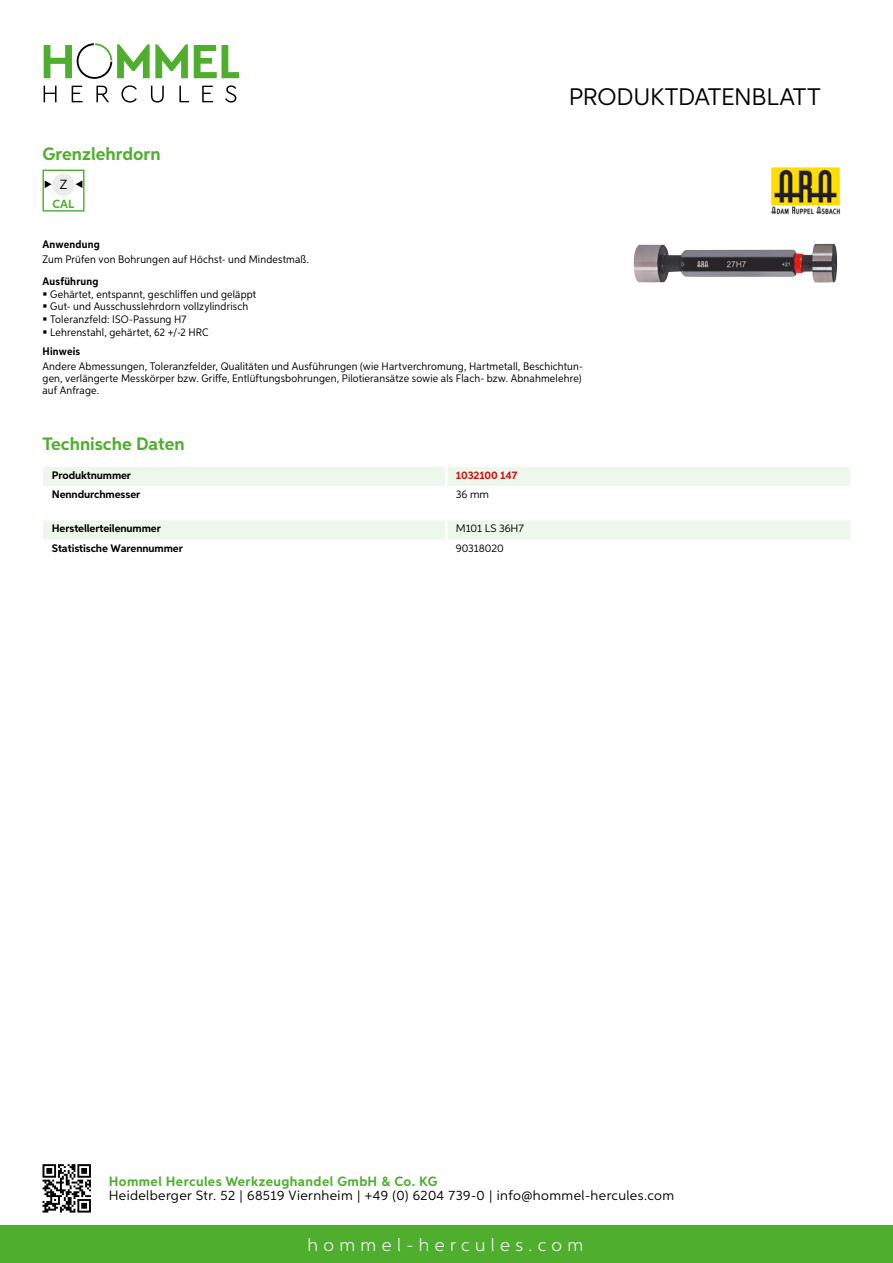
<style>
.page{position:relative;width:893px;height:1263px;background:#fff}
.page>*{position:absolute;margin:0;border:0;box-sizing:border-box;transform-origin:0 0}
.t1{font:24px "Aspira";letter-spacing:-.01em;color:#000}
.t2{font:700 18px "Aspira";color:#50ae2f}
.t3{font:300 18px "Aspira";letter-spacing:.3em;color:#fff}
.t4{font:13.5px "Aspira";letter-spacing:.03em;color:#000}
.t5{font:700 13.5px "Aspira";letter-spacing:.03em;color:#50ae2f}
.t6{font:13.35px "Aspira";color:#000}
.t7{font:700 11.85px "Aspira";color:#50ae2f}
.t8{font:10.95px/12.8px "Aspira Nar";letter-spacing:.015em;color:#000}
.t9{font:700 10.95px "Aspira";letter-spacing:-.01em;color:#000}
.t10{font:700 10.95px "Aspira Nar";letter-spacing:.02em;color:#000}
.t11{font:10.95px "Aspira";letter-spacing:-.01em;color:#000}
.t12{font:700 10.95px "Aspira";letter-spacing:-.01em;color:#cd1013}
</style>
<div class="page">
<div style="left:0;top:1226px;width:893px;height:37px;background:#50ae2f"></div>
<svg style="left:43px;top:1164px;width:48px;height:48px"></svg>
<svg style="left:194px;top:45px;width:45px;height:33px"></svg>
<svg style="left:44px;top:43px;width:144px;height:36px"></svg>
<svg style="left:44px;top:86px;width:13px;height:16px"></svg>
<svg style="left:72px;top:86px;width:10px;height:16px"></svg>
<svg style="left:96px;top:86px;width:13px;height:16px"></svg>
<svg style="left:121px;top:85px;width:16px;height:18px"></svg>
<svg style="left:151px;top:86px;width:13px;height:17px"></svg>
<svg style="left:179px;top:86px;width:10px;height:16px"></svg>
<svg style="left:202px;top:86px;width:11px;height:16px"></svg>
<svg style="left:225px;top:85px;width:11px;height:18px"></svg>
<div style="left:43px;top:467px;width:807px;height:19px;background:#eef7eb"></div>
<div style="left:43px;top:521px;width:807px;height:19px;background:#eef7eb"></div>
<div style="left:43px;top:170px;width:42px;height:42px;border:1px solid #50ae2f"></div>
<div style="left:52px;top:173px;width:23px;height:23px;background:#ececec;border-radius:50%"></div>
<svg style="left:76px;top:180px;width:6px;height:8px"></svg>
<svg style="left:45px;top:180px;width:7px;height:8px"></svg>
<img style="left:634px;top:244px;width:203px;height:39px">
<img style="left:771px;top:167px;width:69px;height:48px">
<h2 class="t2" style="left:43px;top:142px;width:120px">Grenzlehrdorn</h2>
<p class="t6" style="left:60px;top:176px;width:9px">Z</p>
<p class="t7" style="left:53px;top:196px;width:23px">CAL</p>
<h1 class="t1" style="left:569px;top:82px;width:253px">Produktdatenblatt</h1>
<p class="t10" style="left:43px;top:237px;width:59px">Anwendung</p>
<p class="t8" style="left:43px;top:252px;width:268px">Zum Prüfen von Bohrungen auf Höchst- und Mindestmaß.</p>
<p class="t10" style="left:43px;top:274px;width:58px">Ausführung</p>
<p class="t8" style="left:50px;top:287px;width:208px">Gehärtet, entspannt, geschliffen und geläppt Gut- und Ausschusslehrdorn vollzylindrisch Toleranzfeld: ISO-Passung H7<br>Lehrenstahl, gehärtet, 62 +/-2 HRC</p>
<p class="t10" style="left:43px;top:345px;width:39px">Hinweis</p>
<p class="t8" style="left:43px;top:360px;width:542px;line-height:12px">Andere Abmessungen, Toleranzfelder, Qualitäten und Ausführungen (wie Hartverchromung, Hartmetall, Beschichtun&shy;gen, verlängerte Messkörper bzw. Griffe, Entlüftungsbohrungen, Pilotieransätze sowie als Flach- bzw. Abnahmelehre) auf Anfrage.</p>
<h2 class="t2" style="left:43px;top:433px;width:144px">Technische Daten</h2>
<p class="t9" style="left:52px;top:468px;width:81px">Produktnummer</p>
<p class="t12" style="left:456px;top:468px;width:63px">1032100 147</p>
<p class="t9" style="left:52px;top:487px;width:90px">Nenndurchmesser</p>
<p class="t11" style="left:456px;top:487px;width:35px">36 mm</p>
<p class="t9" style="left:52px;top:522px;width:111px">Herstellerteilenummer</p>
<p class="t11" style="left:456px;top:522px;width:70px">M101 LS 36H7</p>
<p class="t9" style="left:52px;top:541px;width:132px">Statistische Warennummer</p>
<p class="t11" style="left:456px;top:541px;width:49px">90318020</p>
<p class="t5" style="left:109px;top:1172px;width:330px">Hommel Hercules Werkzeughandel GmbH &amp; Co. KG</p>
<p class="t4" style="left:109px;top:1187px;width:567px">Heidelberger Str. 52 | 68519 Viernheim | +49 (0) 6204 739-0 | info@hommel-hercules.com</p>
<h2 class="t3" style="left:307px;top:1234px;width:277px">hommel-hercules.com</h2>
</div>
